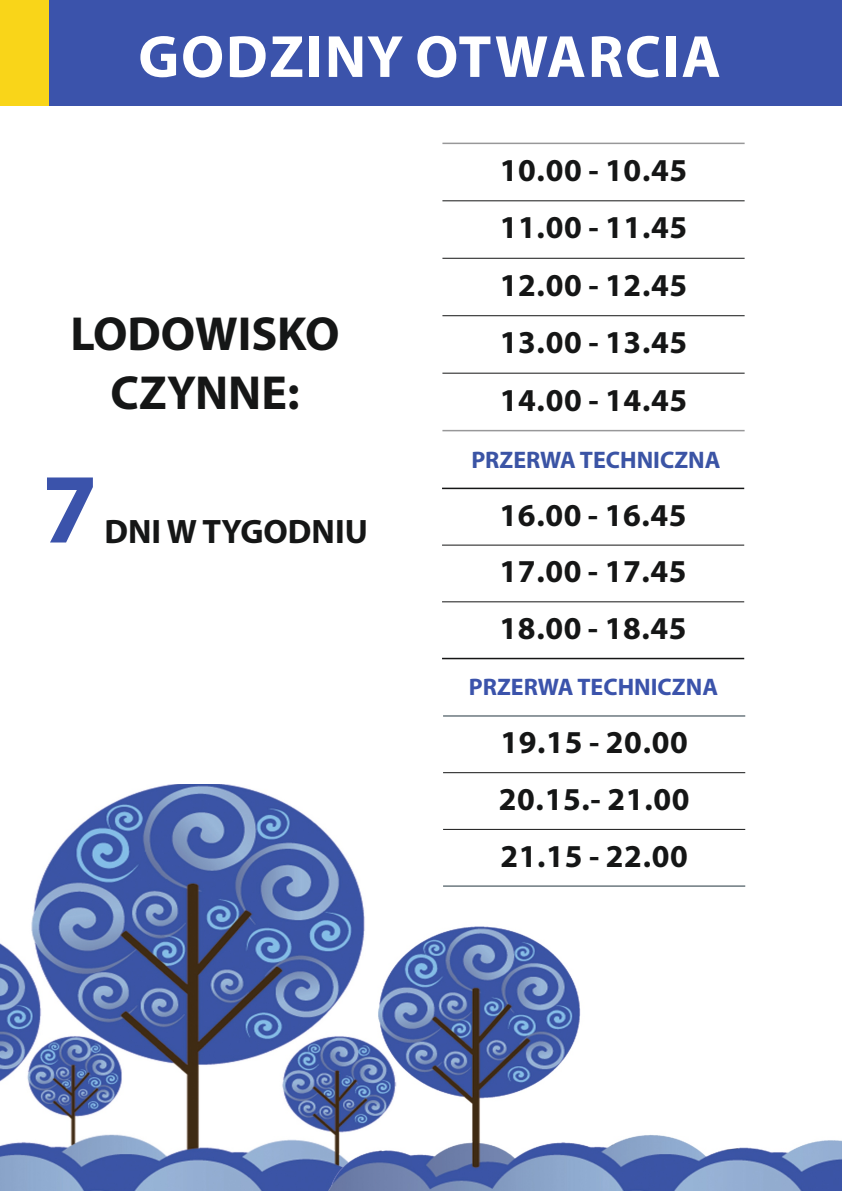
<style>
.page{position:relative;width:842px;height:1191px;background:#fff}
.page>*{position:absolute;margin:0;border:0;box-sizing:border-box;transform-origin:0 0}
.t1{font:700 100px "Myriad Pro";color:#3b53ab}
.t2{font:700 60px "Myriad Pro";letter-spacing:.03em;color:#fff}
.t3{font:700 48px/59.5px "Myriad Pro";color:#151616;text-align:center}
.t4{font:700 34px "Myriad Pro";color:#151616}
.t5{font:700 32px/57.4px "Myriad Pro";letter-spacing:.02em;color:#151616;text-align:justify}
.t6{font:700 24px "Myriad Pro";color:#3b54a5}
.t7{font:700 24px "Myriad Pro";color:#3b53ab}
</style>
<div class="page">
<div style="left:0;top:0;width:842px;height:106px;background:#3b53ab"></div>
<div style="left:0;top:0;width:49px;height:106px;background:#f9d519"></div>
<img style="left:0;top:784px;width:842px;height:407px">
<hr style="left:442px;top:430px;width:303px;height:1px;background:#989899">
<hr style="left:442px;top:373px;width:303px;height:1px;background:#151616">
<hr style="left:442px;top:315px;width:303px;height:1px;background:#151616">
<hr style="left:442px;top:258px;width:303px;height:1px;background:#151616">
<hr style="left:442px;top:200px;width:303px;height:1px;background:#151616">
<hr style="left:442px;top:143px;width:303px;height:1px;background:#989899">
<hr style="left:442px;top:658px;width:302px;height:1px;background:#151616">
<hr style="left:442px;top:601px;width:302px;height:1px;background:#151616">
<hr style="left:442px;top:545px;width:302px;height:1px;background:#151616">
<hr style="left:442px;top:487px;width:302px;height:2px;background:#151616">
<hr style="left:443px;top:885px;width:302px;height:2px;background:#6c797f">
<hr style="left:443px;top:829px;width:302px;height:1px;background:#151616">
<hr style="left:443px;top:772px;width:302px;height:1px;background:#151616">
<hr style="left:443px;top:715px;width:302px;height:1px;background:#6c797f">
<h2 class="t2" style="left:138px;top:32px;width:584px">GODZINY OTWARCIA</h2>
<h3 class="t3" style="left:70px;top:308px;width:271px">LODOWISKO<br>CZYNNE:</h3>
<h1 class="t1" style="left:42px;top:467px;width:57px">7</h1>
<p class="t4" style="left:104px;top:517px;width:265px">DNI W TYGODNIU</p>
<p class="t5" style="left:500px;top:144px;width:189px">10.00 - 10.45<br>11.00 - 11.45<br>12.00 - 12.45<br>13.00 - 13.45<br>14.00 - 14.45</p>
<p class="t6" style="left:471px;top:449px;width:251px">PRZERWA TECHNICZNA</p>
<p class="t5" style="left:500px;top:489px;width:189px;line-height:56.7px">16.00 - 16.45<br>17.00 - 17.45<br>18.00 - 18.45</p>
<p class="t7" style="left:469px;top:676px;width:251px">PRZERWA TECHNICZNA</p>
<p class="t5" style="left:499px;top:717px;width:192px;line-height:56.7px">19.15 - 20.00<br>20.15.- 21.00<br>21.15 - 22.00</p>
</div>
